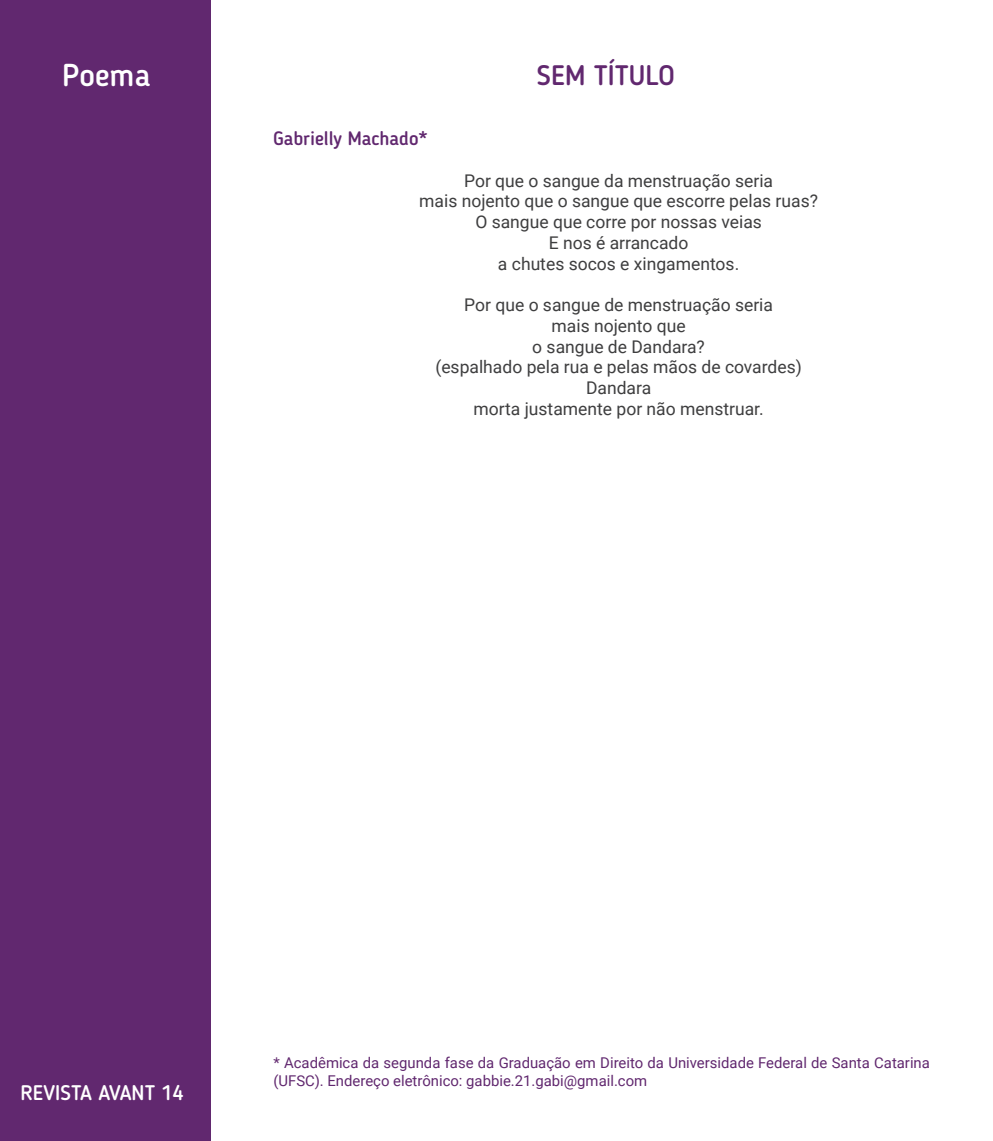
<style>
.page{position:relative;width:993px;height:1141px;background:#fff}
.page>*{position:absolute;margin:0;border:0;box-sizing:border-box;transform-origin:0 0}
.t1{font:500 31.5px "Blogger Sans";color:#fff}
.t2{font:500 28px "Blogger Sans";color:#61286f}
.t3{font:500 21px "Blogger Sans";color:#fff}
.t4{font:500 19.25px "Blogger Sans";color:#61286f}
.t5{font:17.5px/20.7px "Roboto";color:#3e3e3f;text-align:center}
.t6{font:14.88px/17.8px "Roboto";color:#61286f}
</style>
<div class="page">
<div style="left:0;top:0;width:210px;height:1141px;background:#61286f"></div>
<h1 class="t1" style="left:38px;top:56px;width:138px">modalidad</h1>
<h1 class="t1" style="left:62px;top:56px;width:90px">Poema</h1>
<h2 class="t2" style="left:537px;top:58px;width:139px">SEM TÍTULO</h2>
<p class="t4" style="left:273px;top:127px;width:156px">Gabrielly Machado*</p>
<p class="t5" style="left:419px;top:170px;width:400px">Por que o sangue da menstruação seria<br>mais nojento que o sangue que escorre pelas ruas?<br>O sangue que corre por nossas veias<br>E nos é arrancado<br>a chutes socos e xingamentos.</p>
<p class="t5" style="left:435px;top:294px;width:368px">Por que o sangue de menstruação seria<br>mais nojento que<br>o sangue de Dandara?<br>(espalhado pela rua e pelas mãos de covardes)<br>Dandara<br>morta justamente por não menstruar.</p>
<p class="t3" style="left:21px;top:1080px;width:164px">REVISTA AVANT 14</p>
<p class="t6" style="left:273px;top:1053px;width:657px">* Acadêmica da segunda fase da Graduação em Direito da Universidade Federal de Santa Catarina (UFSC). Endereço eletrônico: gabbie.21.gabi@gmail.com</p>
</div>
